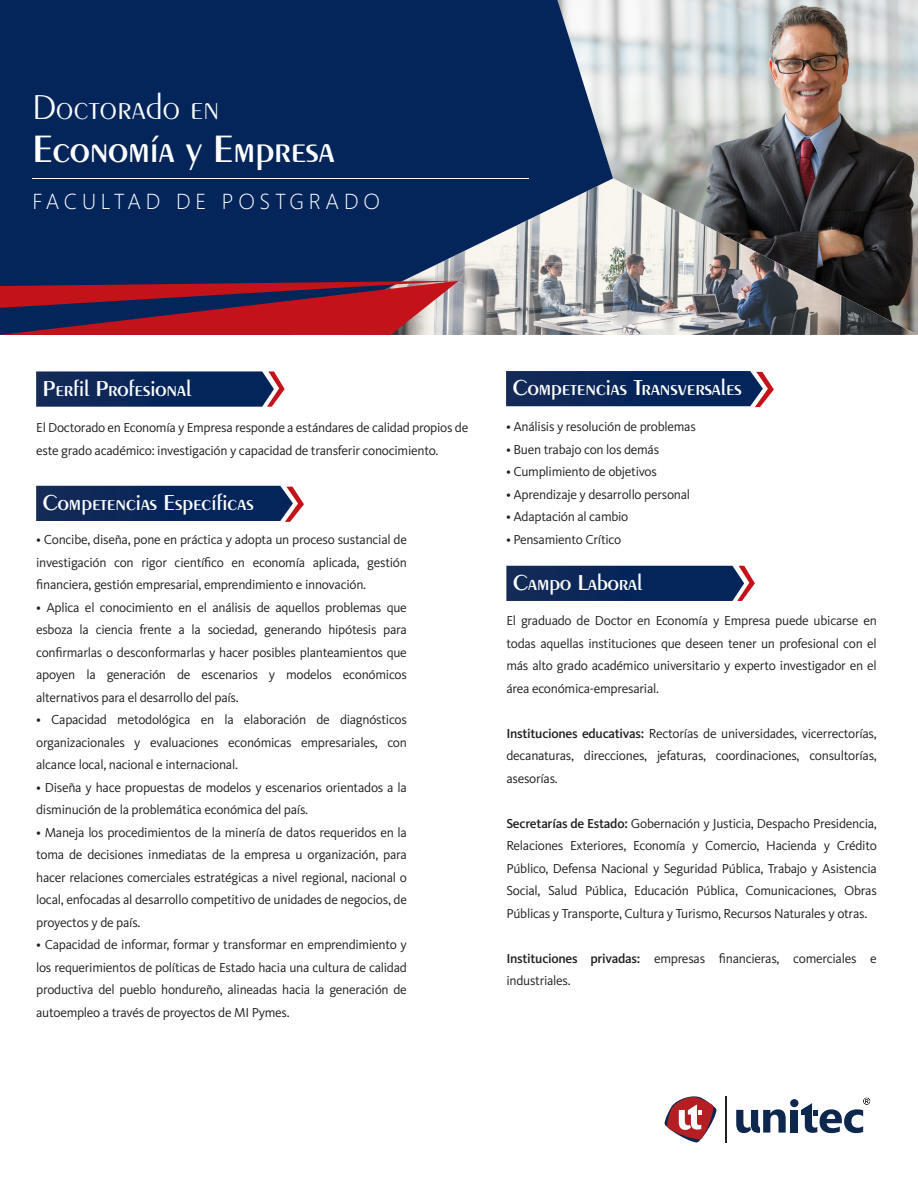
<style>
.page{position:relative;width:918px;height:1188px;background:#fff}
.page>*{position:absolute;margin:0;border:0;box-sizing:border-box;transform-origin:0 0}
.t1{font:600 40.65px "Peignot LT Std";color:#fff}
.t2{font:300 36.9px "Peignot LT Std";color:#fafbfb}
.t3{font:600 22.95px "Peignot LT Std";color:#fff}
.t4{font:300 21.75px "Segoe";letter-spacing:.22em;color:#fff}
.t5{font:13.5px/22.5px "Kievit OT";letter-spacing:-.02em;color:#231f20;text-align:justify}
.s1{font-weight:500}
</style>
<div class="page">
<svg style="left:665px;top:1096px;width:51px;height:46px"></svg>
<hr style="left:725px;top:1096px;width:2px;height:47px;background:#231f20">
<div style="left:791px;top:1110px;width:7px;height:23px;background:#0d274d"></div>
<svg style="left:801px;top:1098px;width:69px;height:35px"></svg>
<div style="left:790px;top:1099px;width:8px;height:8px;background:#0d274d;border-radius:50%"></div>
<svg style="left:736px;top:1109px;width:50px;height:24px"></svg>
<svg style="left:36px;top:371px;width:249px;height:36px;background:#1d3462"></svg>
<svg style="left:506px;top:566px;width:249px;height:35px;background:#18305f"></svg>
<svg style="left:506px;top:371px;width:268px;height:36px;background:#1c3362"></svg>
<svg style="left:36px;top:486px;width:268px;height:36px;background:#1d3563"></svg>
<img style="left:613px;top:0;width:305px;height:178px">
<img style="left:613px;top:178px;width:305px;height:157px">
<svg style="left:0;top:0;width:613px;height:335px;background:#1e3b69"></svg>
<hr style="left:32px;top:179px;width:497px;height:1px;background:#fff">
<svg style="left:0;top:281px;width:459px;height:54px;background:#8b2539"></svg>
<h2 class="t2" style="left:32px;top:86px;width:189px">Doctorado en</h2>
<h1 class="t1" style="left:32px;top:125px;width:304px">Economía y Empresa</h1>
<h3 class="t4" style="left:32px;top:188px;width:349px">FACULTAD DE POSTGRADO</h3>
<h3 class="t3" style="left:43px;top:375px;width:150px">Perfil Profesional</h3>
<h3 class="t3" style="left:513px;top:374px;width:230px">Competencias Transversales</h3>
<p class="t5" style="left:36px;top:417px;width:434px">El Doctorado en Economía y Empresa responde a estándares de calidad propios de este grado académico: investigación y capacidad de transferir conocimiento.</p>
<p class="t5" style="left:506px;top:416px;width:191px">• Análisis y resolución de problemas</p>
<p class="t5" style="left:506px;top:438px;width:155px">• Buen trabajo con los demás</p>
<p class="t5" style="left:506px;top:461px;width:152px">• Cumplimiento de objetivos</p>
<p class="t5" style="left:506px;top:483px;width:186px">• Aprendizaje y desarrollo personal</p>
<p class="t5" style="left:506px;top:506px;width:124px">• Adaptación al cambio</p>
<p class="t5" style="left:506px;top:528px;width:117px">• Pensamiento Crítico</p>
<h3 class="t3" style="left:43px;top:489px;width:212px">Competencias Específicas</h3>
<p class="t5" style="left:36px;top:528px;width:372px">• Concibe, diseña, pone en práctica y adopta un proceso sustancial de investigación con rigor científico en economía aplicada, gestión financiera, gestión empresarial, emprendimiento e innovación.</p>
<p class="t5" style="left:36px;top:596px;width:372px">• Aplica el conocimiento en el análisis de aquellos problemas que esboza la ciencia frente a la sociedad, generando hipótesis para confirmarlas o desconformarlas y hacer posibles planteamientos que apoyen la generación de escenarios y modelos económicos alternativos para el desarrollo del país.</p>
<p class="t5" style="left:36px;top:708px;width:372px">• Capacidad metodológica en la elaboración de diagnósticos organizacionales y evaluaciones económicas empresariales, con alcance local, nacional e internacional.</p>
<p class="t5" style="left:36px;top:776px;width:372px">• Diseña y hace propuestas de modelos y escenarios orientados a la disminución de la problemática económica del país.</p>
<p class="t5" style="left:36px;top:821px;width:372px">• Maneja los procedimientos de la minería de datos requeridos en la toma de decisiones inmediatas de la empresa u organización, para hacer relaciones comerciales estratégicas a nivel regional, nacional o local, enfocadas al desarrollo competitivo de unidades de negocios, de proyectos y de país.</p>
<p class="t5" style="left:36px;top:934px;width:372px">• Capacidad de informar, formar y transformar en emprendimiento y los requerimientos de políticas de Estado hacia una cultura de calidad productiva del pueblo hondureño, alineadas hacia la generación de autoempleo a través de proyectos de MI Pymes.</p>
<h3 class="t3" style="left:513px;top:569px;width:131px">Campo Laboral</h3>
<p class="t5" style="left:506px;top:609px;width:372px">El graduado de Doctor en Economía y Empresa puede ubicarse en todas aquellas instituciones que deseen tener un profesional con el más alto grado académico universitario y experto investigador en el área económica-empresarial.</p>
<p class="t5" style="left:506px;top:722px;width:372px"><span class="s1">Instituciones educativas:</span> Rectorías de universidades, vicerrectorías, decanaturas, direcciones, jefaturas, coordinaciones, consultorías, asesorías.</p>
<p class="t5" style="left:506px;top:812px;width:372px"><span class="s1">Secretarías de Estado:</span> Gobernación y Justicia, Despacho Presidencia, Relaciones Exteriores, Economía y Comercio, Hacienda y Crédito Público, Defensa Nacional y Seguridad Pública, Trabajo y Asistencia Social, Salud Pública, Educación Pública, Comunicaciones, Obras Públicas y Transporte, Cultura y Turismo, Recursos Naturales y otras.</p>
<p class="t5" style="left:506px;top:947px;width:372px"><span class="s1">Instituciones privadas:</span> empresas financieras, comerciales e industriales.</p>
</div>
